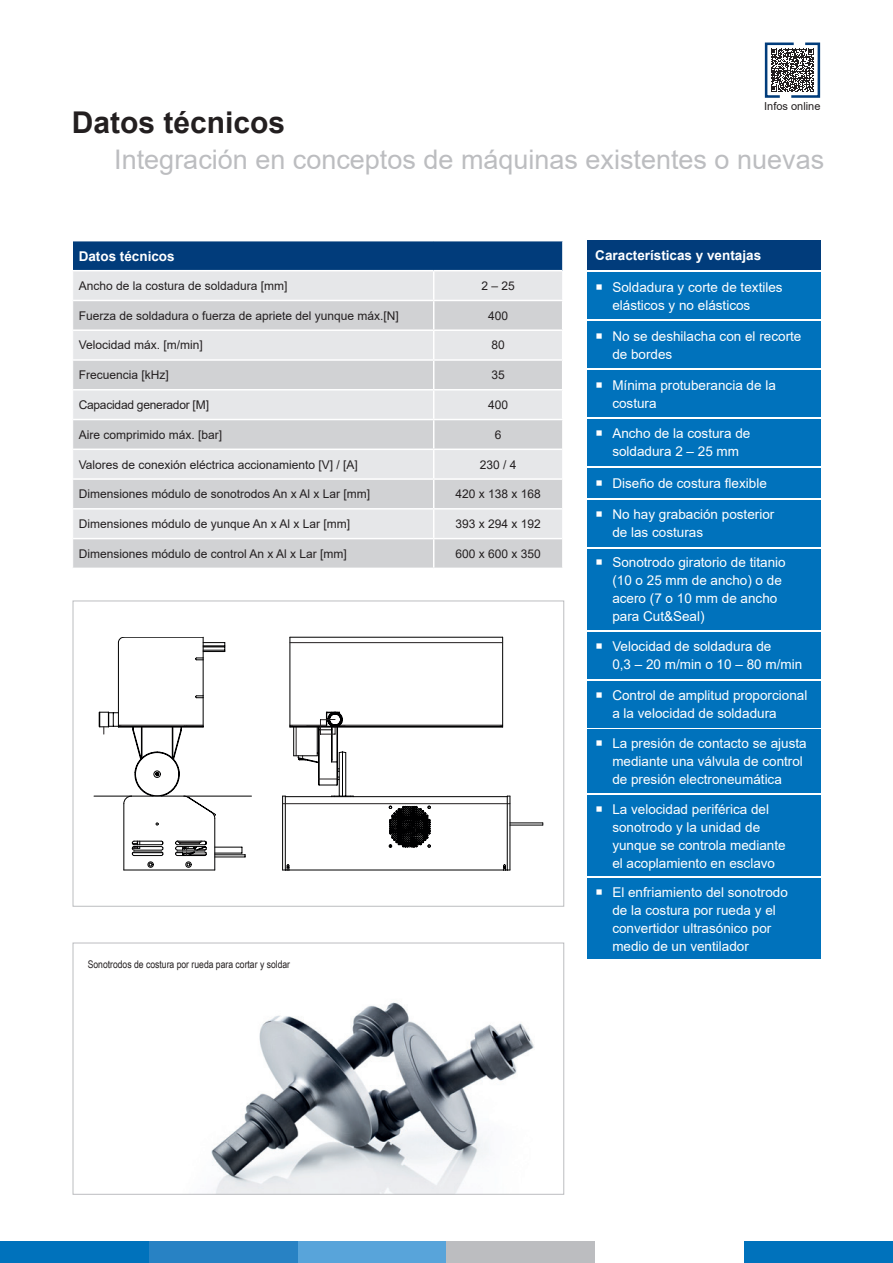
<style>
.page{position:relative;width:893px;height:1263px;background:#fff}
.page>*{position:absolute;margin:0;border:0;box-sizing:border-box;transform-origin:0 0}
.t1{font:700 30px "Arial";color:#231f20}
.t2{font:27px "Arial";color:#bcbdc0}
.t3{font:13.5px/18px "Arial";color:#fff}
.t4{font:700 13.5px "Arial";color:#fff}
.t5{font:12px "Arial";color:#231f20}
.t6{font:12px "Arial";letter-spacing:-.02em;color:#231f20}
.t7{font:10.95px "Arial";color:#231f20}
.t8{font:10.5px "Arial Narrow";color:#231f20}
</style>
<div class="page">
<div style="left:587px;top:241px;width:234px;height:29px;background:#013c7b"></div>
<div style="left:587px;top:321px;width:234px;height:47px;background:#0072bc"></div>
<div style="left:587px;top:500px;width:234px;height:47px;background:#0072bc"></div>
<div style="left:587px;top:632px;width:234px;height:46px;background:#0072bc"></div>
<div style="left:587px;top:681px;width:234px;height:46px;background:#0072bc"></div>
<div style="left:587px;top:272px;width:234px;height:47px;background:#0072bc"></div>
<div style="left:587px;top:549px;width:234px;height:81px;background:#0072bc"></div>
<div style="left:587px;top:370px;width:234px;height:47px;background:#0072bc"></div>
<div style="left:587px;top:419px;width:234px;height:47px;background:#0072bc"></div>
<div style="left:587px;top:468px;width:234px;height:30px;background:#0072bc"></div>
<div style="left:587px;top:729px;width:234px;height:64px;background:#0072bc"></div>
<div style="left:587px;top:795px;width:234px;height:81px;background:#0072bc"></div>
<div style="left:587px;top:878px;width:234px;height:81px;background:#0072bc"></div>
<div style="left:73px;top:241px;width:490px;height:30px;background:#013c7b"></div>
<div style="left:73px;top:271px;width:489px;height:29px;background:#e6e7e9"></div>
<svg style="left:73px;top:301px;width:489px;height:267px;background:#dadbdd"></svg>
<hr style="left:73px;top:241px;width:361px;height:1px;background:#fff">
<hr style="left:434px;top:241px;width:129px;height:1px;background:#fff">
<hr style="left:562px;top:241px;width:1px;height:30px;background:#fff">
<hr style="left:72px;top:270px;width:362px;height:1px;background:#fff">
<hr style="left:434px;top:270px;width:128px;height:1px;background:#fff">
<hr style="left:73px;top:329px;width:361px;height:2px;background:#fff">
<hr style="left:434px;top:329px;width:129px;height:2px;background:#fff">
<hr style="left:73px;top:359px;width:361px;height:2px;background:#fff">
<hr style="left:434px;top:359px;width:129px;height:2px;background:#fff">
<hr style="left:73px;top:389px;width:361px;height:1px;background:#fff">
<hr style="left:434px;top:389px;width:129px;height:1px;background:#fff">
<hr style="left:73px;top:419px;width:361px;height:1px;background:#fff">
<hr style="left:434px;top:419px;width:129px;height:1px;background:#fff">
<hr style="left:73px;top:448px;width:361px;height:2px;background:#fff">
<hr style="left:434px;top:448px;width:128px;height:2px;background:#fff">
<hr style="left:73px;top:478px;width:361px;height:2px;background:#fff">
<hr style="left:434px;top:478px;width:128px;height:2px;background:#fff">
<hr style="left:73px;top:508px;width:361px;height:2px;background:#fff">
<hr style="left:434px;top:508px;width:128px;height:2px;background:#fff">
<hr style="left:73px;top:538px;width:361px;height:1px;background:#fff">
<hr style="left:434px;top:538px;width:128px;height:1px;background:#fff">
<svg style="left:433px;top:271px;width:1px;height:297px"></svg>
<div style="left:0;top:1242px;width:149px;height:21px;background:#0072bc"></div>
<div style="left:149px;top:1242px;width:149px;height:21px;background:#2882c4"></div>
<div style="left:298px;top:1242px;width:148px;height:21px;background:#58a4da"></div>
<div style="left:446px;top:1242px;width:149px;height:21px;background:#bcbdc0"></div>
<div style="left:744px;top:1242px;width:149px;height:21px;background:#0072bc"></div>
<hr style="left:94px;top:796px;width:37px;height:1px;background:#000001">
<svg style="left:99px;top:637px;width:411px;height:234px"></svg>
<div style="left:73px;top:601px;width:491px;height:306px;border:1px solid #bcbdc0"></div>
<img style="left:211px;top:1002px;width:323px;height:191px">
<div style="left:73px;top:943px;width:491px;height:252px;border:1px solid #bcbdc0"></div>
<svg style="left:764px;top:42px;width:57px;height:56px"></svg>
<p class="t7" style="left:764px;top:98px;width:58px">Infos online</p>
<h1 class="t1" style="left:72px;top:101px;width:215px">Datos técnicos</h1>
<h2 class="t2" style="left:114px;top:140px;width:711px">Integración en conceptos de máquinas existentes o nuevas</h2>
<p class="t4" style="left:79px;top:246px;width:98px">Datos técnicos</p>
<p class="t5" style="left:79px;top:277px;width:210px">Ancho de la costura de soldadura [mm]</p>
<p class="t5" style="left:481px;top:277px;width:35px">2 – 25</p>
<p class="t5" style="left:79px;top:307px;width:322px">Fuerza de soldadura o fuerza de apriete del yunque máx.[N]</p>
<p class="t5" style="left:488px;top:307px;width:22px">400</p>
<p class="t5" style="left:79px;top:337px;width:126px">Velocidad máx. [m/min]</p>
<p class="t5" style="left:491px;top:337px;width:15px">80</p>
<p class="t5" style="left:79px;top:367px;width:92px">Frecuencia [kHz]</p>
<p class="t5" style="left:491px;top:367px;width:15px">35</p>
<p class="t6" style="left:79px;top:396px;width:132px">Capacidad generador [M]</p>
<p class="t5" style="left:488px;top:396px;width:22px">400</p>
<p class="t5" style="left:79px;top:426px;width:145px">Aire comprimido máx. [bar]</p>
<p class="t5" style="left:495px;top:426px;width:8px">6</p>
<p class="t5" style="left:79px;top:456px;width:281px">Valores de conexión eléctrica accionamiento [V] / [A]</p>
<p class="t5" style="left:480px;top:456px;width:38px">230 / 4</p>
<p class="t5" style="left:79px;top:486px;width:293px">Dimensiones módulo de sonotrodos An x Al x Lar [mm]</p>
<p class="t5" style="left:455px;top:486px;width:87px">420 x 138 x 168</p>
<p class="t5" style="left:79px;top:516px;width:273px">Dimensiones módulo de yunque An x Al x Lar [mm]</p>
<p class="t5" style="left:455px;top:516px;width:87px">393 x 294 x 192</p>
<p class="t5" style="left:79px;top:545px;width:270px">Dimensiones módulo de control An x Al x Lar [mm]</p>
<p class="t5" style="left:455px;top:545px;width:87px">600 x 600 x 350</p>
<p class="t8" style="left:88px;top:957px;width:204px">Sonotrodos de costura por rueda para cortar y soldar</p>
<p class="t4" style="left:595px;top:246px;width:167px">Características y ventajas</p>
<p class="t3" style="left:612px;top:278px;width:172px">Soldadura y corte de textiles elásticos y no elásticos</p>
<p class="t3" style="left:612px;top:327px;width:191px">No se deshilacha con el recorte de bordes</p>
<p class="t3" style="left:612px;top:376px;width:165px">Mínima protuberancia de la costura</p>
<p class="t3" style="left:612px;top:425px;width:140px">Ancho de la costura de soldadura 2 – 25 mm</p>
<p class="t3" style="left:612px;top:474px;width:156px">Diseño de costura flexible</p>
<p class="t3" style="left:612px;top:505px;width:164px">No hay grabación posterior de las costuras</p>
<p class="t3" style="left:612px;top:553px;width:175px">Sonotrodo giratorio de titanio (10 o 25 mm de ancho) o de acero (7 o 10 mm de ancho para Cut&amp;Seal)</p>
<p class="t3" style="left:612px;top:637px;width:191px">Velocidad de soldadura de<br>0,3 – 20 m/min o 10 – 80 m/min</p>
<p class="t3" style="left:612px;top:686px;width:197px">Control de amplitud proporcional a la velocidad de soldadura</p>
<p class="t3" style="left:612px;top:734px;width:196px">La presión de contacto se ajusta mediante una válvula de control de presión electroneumática</p>
<p class="t3" style="left:612px;top:800px;width:175px">La velocidad periférica del sonotrodo y la unidad de yunque se controla mediante el acoplamiento en esclavo</p>
<p class="t3" style="left:612px;top:883px;width:177px">El enfriamiento del sonotrodo de la costura por rueda y el convertidor ultrasónico por medio de un ventilador</p>
</div>
